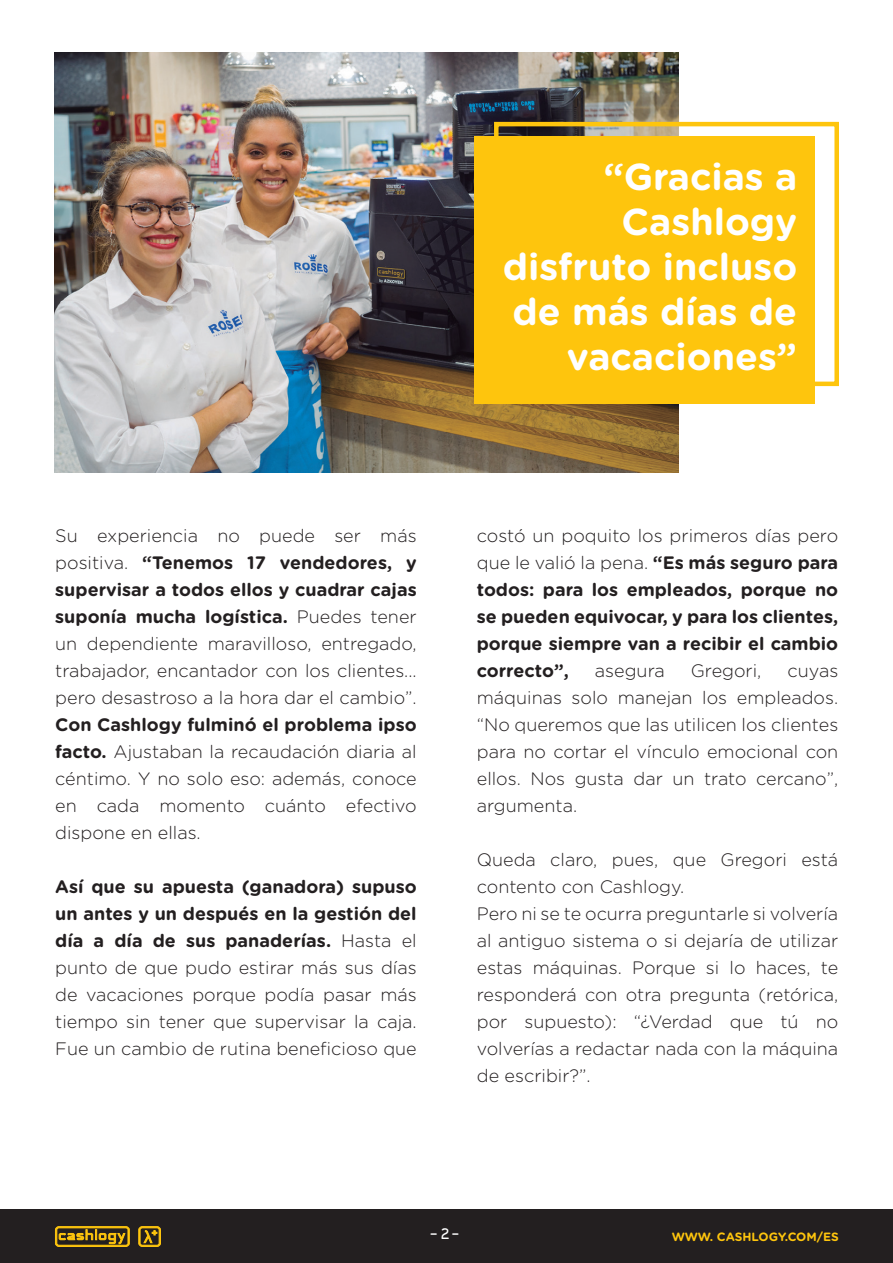
<style>
.page{position:relative;width:893px;height:1263px;background:#fff}
.page>*{position:absolute;margin:0;border:0;box-sizing:border-box;transform-origin:0 0}
.t1{font:700 37.5px/45px "Gotham Rounded";color:#fff;text-align:right}
.t2{font:300 18px/27px "Gotham Rounded";color:#231f20;text-align:justify}
.t3{font:700 18px/27px "Gotham Rounded";color:#231f20;text-align:justify}
.t4{font:15px "Jigger Rounded Front";color:#fff}
.t5{font:700 12px "Gotham Rounded";letter-spacing:-.005em;color:#fec50d}
.s1{font-weight:700}
.s2{font-weight:300}
</style>
<div class="page">
<div style="left:0;top:1209px;width:893px;height:54px;background:#231f20"></div>
<img style="left:54px;top:53px;width:624px;height:419px">
<div style="left:474px;top:136px;width:340px;height:268px;background:#fec50d"></div>
<div style="left:494px;top:122px;width:345px;height:264px;border:4px solid #fec50d"></div>
<svg style="left:55px;top:1226px;width:75px;height:21px"></svg>
<svg style="left:138px;top:1226px;width:23px;height:21px"></svg>
<h1 class="t1" style="left:503px;top:153px;width:296px">“Gracias a<br>Cashlogy disfruto incluso de más días de vacaciones”</h1>
<p class="t2" style="left:55px;top:521px;width:363px">Su experiencia no puede ser más positiva. <span class="s1">“Tenemos 17 vendedores, y supervisar a todos ellos y cuadrar cajas suponía mucha logística.</span> Puedes tener un dependiente maravilloso, entregado, trabajador, encantador con los clientes... pero desastroso a la hora dar el cambio”.</p>
<p class="t2" style="left:55px;top:710px;width:363px"><span class="s1">Con Cashlogy fulminó el problema ipso facto.</span> Ajustaban la recaudación diaria al céntimo. Y no solo eso: además, conoce en cada momento cuánto efectivo dispone en ellas.</p>
<p class="t2" style="left:55px;top:872px;width:363px"><span class="s1">Así que su apuesta (ganadora) supuso un antes y un después en la gestión del día a día de sus panaderías.</span> Hasta el punto de que pudo estirar más sus días de vacaciones porque podía pasar más tiempo sin tener que supervisar la caja.<br>Fue un cambio de rutina beneficioso que</p>
<p class="t3" style="left:477px;top:521px;width:363px"><span class="s2">costó un poquito los primeros días pero que le valió la pena.</span> “Es más seguro para todos: para los empleados, porque no se pueden equivocar, y para los clientes, porque siempre van a recibir el cambio correcto”,</p>
<p class="t2" style="left:595px;top:656px;width:71px">asegura</p>
<p class="t2" style="left:691px;top:656px;width:72px">Gregori,</p>
<p class="t2" style="left:477px;top:656px;width:363px;text-indent:311px">cuyas máquinas solo manejan los empleados. “No queremos que las utilicen los clientes para no cortar el vínculo emocional con ellos. Nos gusta dar un trato cercano”, argumenta.</p>
<p class="t2" style="left:477px;top:845px;width:363px;text-align:left">Queda claro, pues, que Gregori está contento con Cashlogy.<br>Pero ni se te ocurra preguntarle si volvería al antiguo sistema o si dejaría de utilizar estas máquinas. Porque si lo haces, te responderá con otra pregunta (retórica, por supuesto): “¿Verdad que tú no volverías a redactar nada con la máquina de escribir?”.</p>
<p class="t4" style="left:430px;top:1228px;width:34px">-2-</p>
<p class="t5" style="left:672px;top:1228px;width:169px">WWW. CASHLOGY.COM/ES</p>
</div>
